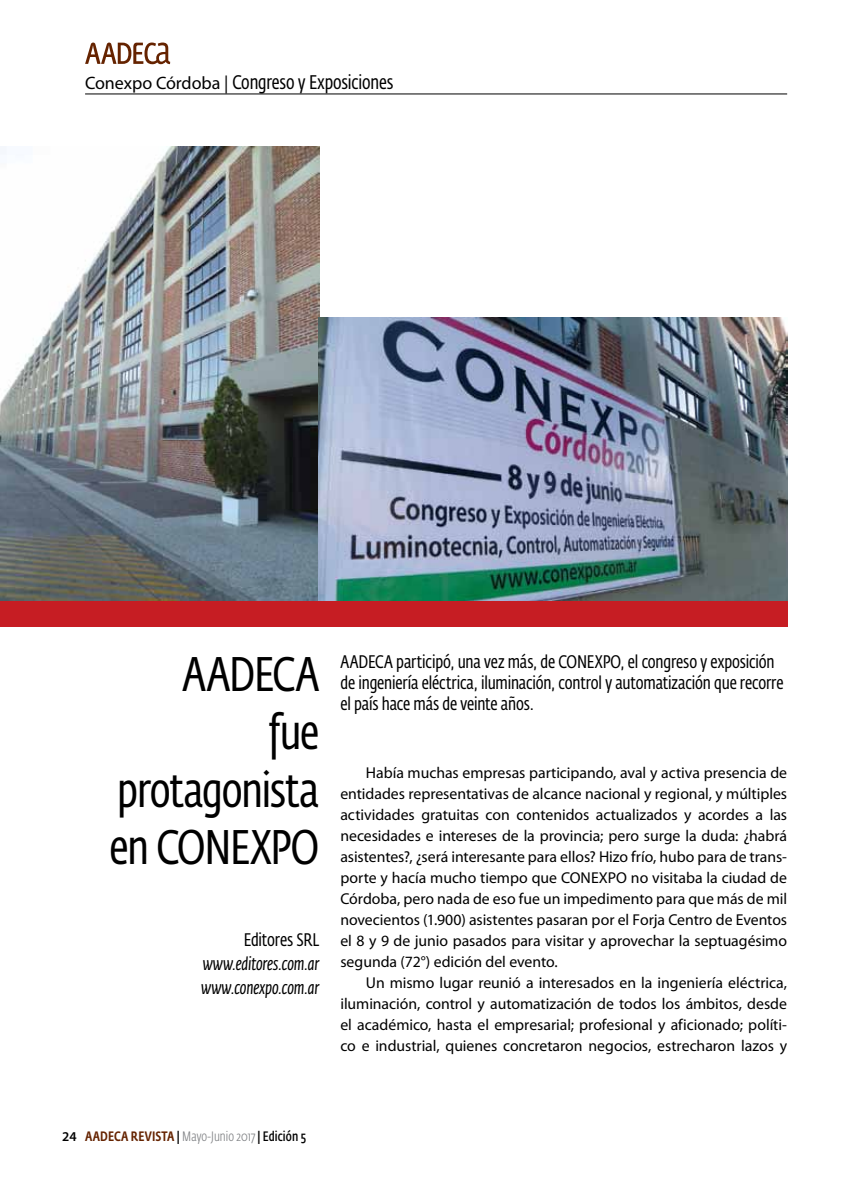
<style>
.page{position:relative;width:851px;height:1191px;background:#fff}
.page>*{position:absolute;margin:0;border:0;box-sizing:border-box;transform-origin:0 0}
.t1{font:48px/57.6px "Fedra Sans Cond Std";letter-spacing:-.02em;color:#000;text-align:right}
.t2{font:19.5px "Fedra Sans Cond Std";letter-spacing:-.005em;color:#000}
.t3{font:18px/21px "Fedra Sans Cond Std";letter-spacing:-.005em;color:#000}
.t4{font:italic 18px/24px "Fedra Sans Cond Std";letter-spacing:-.005em;color:#000}
.t5{font:15.75px/21px "Myriad Pro";letter-spacing:-.005em;color:#000;text-align:justify}
.t6{font:300 13.5px "Fedra Sans Cond Std";color:#808285}
.s1{font-family:"Myriad Pro";font-size:18px}
.s2{font-family:"Myriad Pro";font-weight:600;color:#000}
.s3{font-weight:500;color:#652300}
.s4{font-weight:500;color:#000}
.s5{font-weight:600;color:#000}
</style>
<div class="page">
<svg style="left:85px;top:43px;width:85px;height:21px"></svg>
<img style="left:0;top:147px;width:319px;height:454px">
<hr style="left:85px;top:94px;width:702px;height:1px;background:#000">
<div style="left:0;top:601px;width:787px;height:25px;background:#c61d23"></div>
<img style="left:319px;top:317px;width:468px;height:284px">
<p class="t2" style="left:85px;top:71px;width:309px"><span class="s1">Conexpo Córdoba |</span> Congreso y Exposiciones</p>
<h1 class="t1" style="left:109px;top:647px;width:211px">AADECA<br>fue protagonista en CONEXPO</h1>
<p class="t3" style="left:244px;top:929px;width:77px">Editores SRL</p>
<p class="t4" style="left:201px;top:952px;width:119px">www.editores.com.ar www.conexpo.com.ar</p>
<p class="t3" style="left:340px;top:651px;width:444px">AADECA participó, una vez más, de CONEXPO, el congreso y exposición de ingeniería eléctrica, iluminación, control y automatización que recorre el país hace más de veinte años.</p>
<p class="t5" style="left:340px;top:762px;width:448px;text-indent:26px">Había muchas empresas participando, aval y activa presencia de entidades representativas de alcance nacional y regional, y múltiples actividades gratuitas con contenidos actualizados y acordes a las necesidades e intereses de la provincia; pero surge la duda: ¿habrá asistentes?, ¿será interesante para ellos? Hizo frío, hubo para de trans&shy;porte y hacía mucho tiempo que CONEXPO no visitaba la ciudad de Córdoba, pero nada de eso fue un impedimento para que más de mil novecientos (1.900) asistentes pasaran por el Forja Centro de Eventos el 8 y 9 de junio pasados para visitar y aprovechar la septuagésimo segunda (72°) edición del evento.</p>
<p class="t5" style="left:340px;top:972px;width:448px;text-indent:26px">Un mismo lugar reunió a interesados en la ingeniería eléctrica, iluminación, control y automatización de todos los ámbitos, desde el académico, hasta el empresarial; profesional y aficionado; políti&shy;co e industrial, quienes concretaron negocios, estrecharon lazos y</p>
<p class="t6" style="left:62px;top:1128px;width:245px"><span class="s2">24</span> <span class="s3">AADECA REVISTA</span> <span class="s4">|</span> Mayo-Junio 2017 <span class="s4">|</span> <span class="s5">Edición 5</span></p>
</div>
